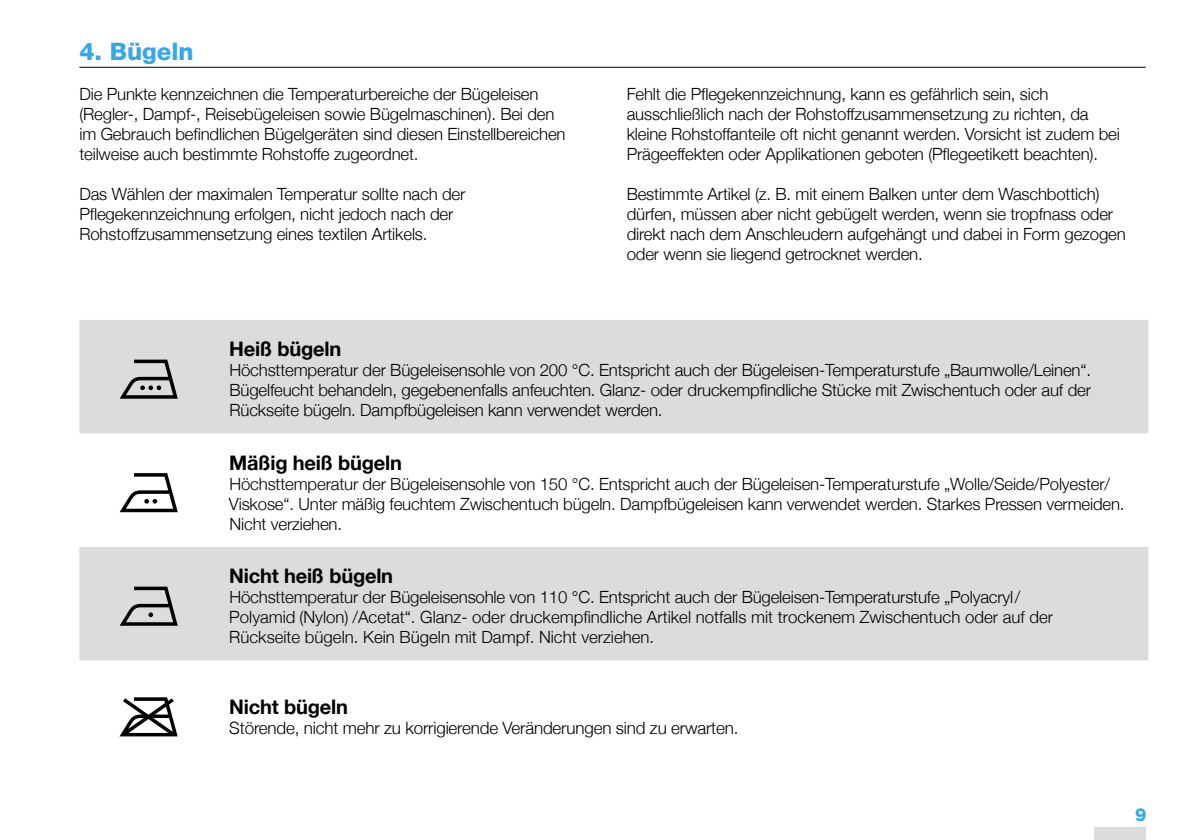
<style>
.page{position:relative;width:1191px;height:840px;background:#fff}
.page>*{position:absolute;margin:0;border:0;box-sizing:border-box;transform-origin:0 0}
.Symbole-klein{font:60px "ginetex symbolsplus";color:#000}
.BODY_BalkenHEADS{font:800 24px "Helvetica Neue";color:#36a7e9}
.BODY_BAKLKEN_HEAD{font:700 20px "Helvetica Neue";letter-spacing:-.01em;color:#000}
.BODY_Kopie_2{font:700 20px "Helvetica Neue";letter-spacing:-.01em;color:#000}
.t1{font:800 18px "Helvetica Neue";color:#36a7e9}
.BODY_EInZUG{font:300 17px "Helvetica Neue";letter-spacing:-.01em;color:#000}
.BODY_Kopie_2-2{font:300 16.8px/20px "Helvetica Neue";letter-spacing:-.01em;color:#000}
.s1{font-family:"Helvetica Neue LT Std"}
</style>
<div class="page">
<div style="left:1094px;top:826px;width:51px;height:13px;background:#dcdcdc"></div>
<svg style="left:79px;top:320px;width:1069px;height:340px;fill:#dcdcdc"></svg>
<hr style="left:79px;top:67px;width:1066px;height:1px;background:#000">
<svg style="left:120px;top:472px;width:58px;height:40px"></svg>
<div style="left:120px;top:359px;width:58px;height:39px;background:#dcdcdc"></div>
<p class="BODY_BalkenHEADS" style="left:79px;top:37px;width:116px">4. Bügeln</p>
<p class="BODY_Kopie_2-2" style="left:79px;top:84px;width:488px">Die Punkte kennzeichnen die Temperaturbereiche der Bügeleisen (Regler-, Dampf-, Reisebügeleisen sowie Bügelmaschinen). Bei den im Gebrauch befindlichen Bügelgeräten sind diesen Einstellbereichen teilweise auch bestimmte Rohstoffe zugeordnet.</p>
<p class="BODY_Kopie_2-2" style="left:79px;top:184px;width:387px">Das Wählen der maximalen Temperatur sollte nach der<br>Pflegekennzeichnung erfolgen, nicht jedoch nach der<br>Rohstoffzusammensetzung eines textilen Artikels.</p>
<p class="BODY_Kopie_2-2" style="left:626px;top:84px;width:494px">Fehlt die Pflegekennzeichnung, kann es gefährlich sein, sich ausschließlich nach der Rohstoffzusammensetzung zu richten, da kleine Rohstoffanteile oft nicht genannt werden. Vorsicht ist zudem bei Prägeeffekten oder Applikationen geboten (Pflegeetikett beachten).</p>
<p class="BODY_Kopie_2-2" style="left:626px;top:184px;width:500px">Bestimmte Artikel (z. B. mit einem Balken unter dem Waschbottich) dürfen, müssen aber nicht gebügelt werden, wenn sie tropfnass oder direkt nach dem Anschleudern aufgehängt und dabei in Form gezogen oder wenn sie liegend getrocknet werden.</p>
<p class="Symbole-klein" style="left:117px;top:581px;width:65px">■</p>
<p class="BODY_BAKLKEN_HEAD" style="left:229px;top:336px;width:114px">Heiß bügeln</p>
<p class="BODY_Kopie_2-2" style="left:229px;top:360px;width:863px;text-align:justify">Höchsttemperatur der Bügeleisensohle von 200 °C. Entspricht auch der Bügeleisen-Temperaturstufe „Baumwolle/Leinen“.<br>Bügelfeucht behandeln, gegebenenfalls anfeuchten. Glanz- oder druckempfindliche Stücke mit Zwischentuch oder auf der Rückseite bügeln. Dampfbügeleisen kann verwendet werden.</p>
<p class="BODY_BAKLKEN_HEAD" style="left:229px;top:450px;width:174px">Mäßig heiß bügeln</p>
<p class="BODY_Kopie_2-2" style="left:229px;top:473px;width:897px">Höchsttemperatur der Bügeleisensohle von 150 °C. Entspricht auch der Bügeleisen-Temperaturstufe „Wolle/Seide/Polyester/<br>Viskose“. Unter mäßig feuchtem Zwischentuch bügeln. Dampfbügeleisen kann verwendet werden. Starkes Pressen vermeiden.<br>Nicht verziehen.</p>
<p class="BODY_Kopie_2" style="left:229px;top:563px;width:165px">Nicht heiß bügeln</p>
<p class="BODY_Kopie_2-2" style="left:229px;top:587px;width:825px">Höchsttemperatur der Bügeleisensohle von 110 °C. Entspricht auch der Bügeleisen-Temperaturstufe „Polyacryl/<br>Polyamid (Nylon) /Acetat“. Glanz- oder druckempfindliche Artikel notfalls mit trockenem Zwischentuch oder auf der<br>Rückseite bügeln. <span class="s1">Kein Bügeln mit Dampf</span>. Nicht verziehen.</p>
<p class="BODY_BAKLKEN_HEAD" style="left:229px;top:694px;width:120px">Nicht bügeln</p>
<p class="BODY_EInZUG" style="left:229px;top:717px;width:511px">Störende, nicht mehr zu korrigierende Veränderungen sind zu erwarten.</p>
<p class="t1" style="left:1135px;top:803px;width:13px">9</p>
</div>
